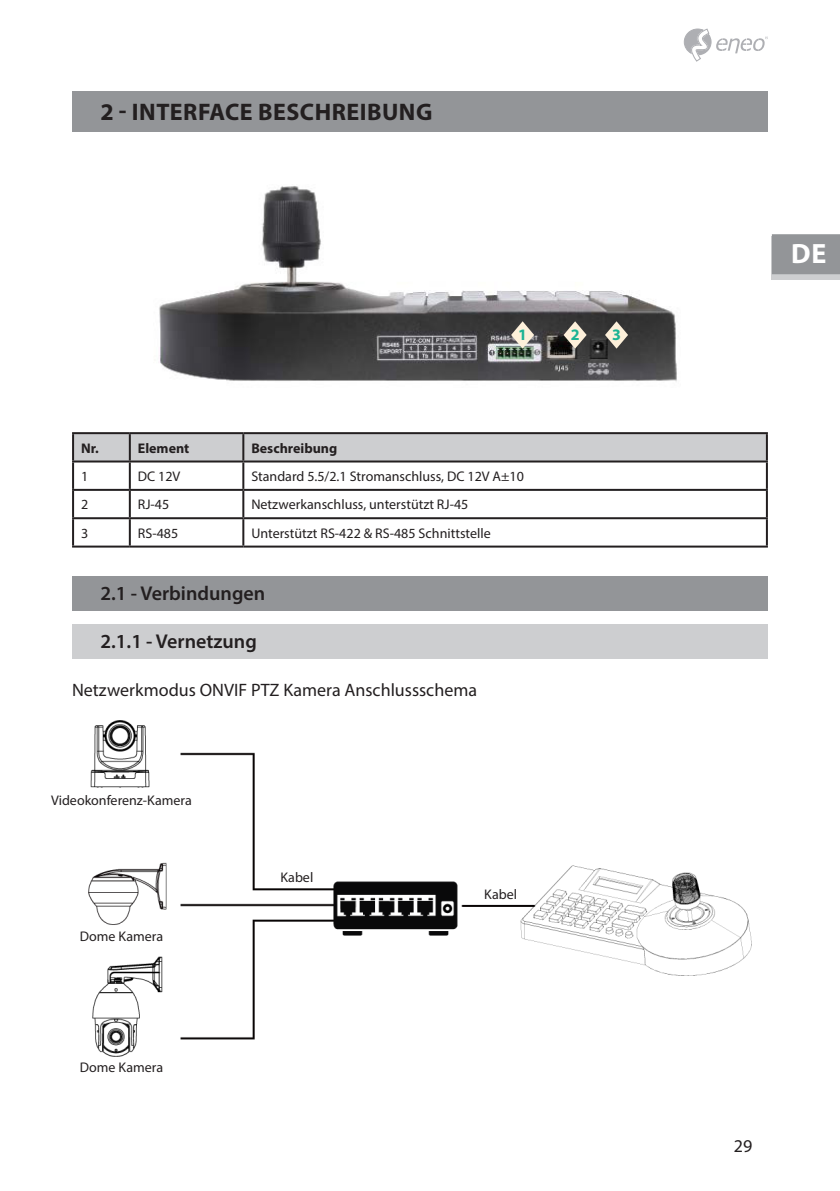
<style>
.page{position:relative;width:840px;height:1191px;background:#fff}
.page>*{position:absolute;margin:0;border:0;box-sizing:border-box;transform-origin:0 0}
.t1{font:700 28px "Myriad Pro";color:#fff}
.Überschrift_1{font:700 24px "Myriad Pro";letter-spacing:.02em;color:#231f20}
.Überschrift_2{font:600 20px "Myriad Pro";color:#231f20}
.Überschrift_3{font:600 20px "Myriad Pro";color:#231f20}
.Fließtext{font:18px "Myriad Pro";color:#231f20}
.Bildnummerierung{font:700 16px "Myriad Pro";color:#1bb394}
.Tabelle{font:14px "Myriad Pro";color:#231f20}
.Fließtext-2{font:14px "Myriad Pro";color:#231f20}
.Tabelle-2{font:700 14px "Myriad Pro";color:#231f20}
</style>
<div class="page">
<div style="left:771px;top:236px;width:68px;height:43px;background:linear-gradient(to right,#c6c7c9,#c5c7c9)"></div>
<div style="left:771px;top:234px;width:68px;height:40px;background:#939598"></div>
<svg style="left:683px;top:28px;width:84px;height:34px"></svg>
<div style="left:72px;top:91px;width:695px;height:41px;background:#939598"></div>
<div style="left:72px;top:576px;width:695px;height:35px;background:#939598"></div>
<div style="left:72px;top:624px;width:695px;height:35px;background:#cdced0"></div>
<img style="left:159px;top:186px;width:518px;height:196px">
<img style="left:89px;top:720px;width:661px;height:336px">
<div style="left:74px;top:434px;width:691px;height:26px;background:#cdced0"></div>
<hr style="left:72px;top:432px;width:58px;height:2px;background:#231f20">
<hr style="left:72px;top:434px;width:2px;height:26px;background:#231f20">
<hr style="left:130px;top:432px;width:113px;height:2px;background:#231f20">
<hr style="left:129px;top:434px;width:2px;height:26px;background:#231f20">
<hr style="left:243px;top:432px;width:524px;height:2px;background:#231f20">
<hr style="left:242px;top:434px;width:2px;height:26px;background:#231f20">
<hr style="left:765px;top:434px;width:2px;height:26px;background:#231f20">
<hr style="left:72px;top:460px;width:58px;height:2px;background:#231f20">
<hr style="left:72px;top:462px;width:2px;height:27px;background:#231f20">
<hr style="left:130px;top:460px;width:113px;height:2px;background:#231f20">
<hr style="left:129px;top:462px;width:2px;height:27px;background:#231f20">
<hr style="left:243px;top:460px;width:524px;height:2px;background:#231f20">
<hr style="left:242px;top:462px;width:2px;height:27px;background:#231f20">
<hr style="left:765px;top:462px;width:2px;height:27px;background:#231f20">
<hr style="left:72px;top:489px;width:58px;height:2px;background:#231f20">
<hr style="left:72px;top:491px;width:2px;height:26px;background:#231f20">
<hr style="left:130px;top:489px;width:113px;height:2px;background:#231f20">
<hr style="left:129px;top:491px;width:2px;height:26px;background:#231f20">
<hr style="left:243px;top:489px;width:524px;height:2px;background:#231f20">
<hr style="left:242px;top:491px;width:2px;height:26px;background:#231f20">
<hr style="left:765px;top:491px;width:2px;height:26px;background:#231f20">
<hr style="left:72px;top:517px;width:58px;height:2px;background:#231f20">
<hr style="left:72px;top:519px;width:2px;height:26px;background:#231f20">
<hr style="left:130px;top:517px;width:113px;height:2px;background:#231f20">
<hr style="left:129px;top:519px;width:2px;height:26px;background:#231f20">
<hr style="left:243px;top:517px;width:524px;height:2px;background:#231f20">
<hr style="left:242px;top:519px;width:2px;height:26px;background:#231f20">
<hr style="left:765px;top:519px;width:2px;height:26px;background:#231f20">
<hr style="left:72px;top:545px;width:58px;height:2px;background:#231f20">
<hr style="left:130px;top:545px;width:113px;height:2px;background:#231f20">
<hr style="left:243px;top:545px;width:524px;height:2px;background:#231f20">
<svg style="left:511px;top:321px;width:23px;height:28px"></svg>
<svg style="left:563px;top:321px;width:23px;height:28px"></svg>
<svg style="left:604px;top:321px;width:23px;height:28px"></svg>
<h1 class="Überschrift_1" style="left:100px;top:96px;width:333px">2 - INTERFACE BESCHREIBUNG</h1>
<p class="Bildnummerierung" style="left:518px;top:324px;width:10px">1</p>
<p class="Bildnummerierung" style="left:570px;top:324px;width:10px">2</p>
<p class="Bildnummerierung" style="left:611px;top:324px;width:10px">3</p>
<p class="Tabelle-2" style="left:81px;top:439px;width:18px">Nr.</p>
<p class="Tabelle-2" style="left:138px;top:439px;width:53px">Element</p>
<p class="Tabelle-2" style="left:251px;top:439px;width:87px">Beschreibung</p>
<p class="Tabelle" style="left:81px;top:467px;width:9px">1</p>
<p class="Tabelle" style="left:138px;top:467px;width:44px">DC 12V</p>
<p class="Tabelle" style="left:251px;top:467px;width:274px">Standard 5.5/2.1 Stromanschluss, DC 12V A±10</p>
<p class="Tabelle" style="left:81px;top:496px;width:9px">2</p>
<p class="Tabelle" style="left:138px;top:496px;width:33px">RJ-45</p>
<p class="Tabelle" style="left:251px;top:496px;width:218px">Netzwerkanschluss, unterstützt RJ-45</p>
<p class="Tabelle" style="left:81px;top:524px;width:9px">3</p>
<p class="Tabelle" style="left:138px;top:524px;width:42px">RS-485</p>
<p class="Tabelle" style="left:251px;top:524px;width:241px">Unterstützt RS-422 &amp; RS-485 Schnittstelle</p>
<h2 class="Überschrift_2" style="left:100px;top:581px;width:166px">2.1 - Verbindungen</h2>
<h2 class="Überschrift_3" style="left:100px;top:629px;width:158px">2.1.1 - Vernetzung</h2>
<p class="Fließtext" style="left:72px;top:679px;width:406px">Netzwerkmodus ONVIF PTZ Kamera Anschlussschema</p>
<p class="Fließtext-2" style="left:51px;top:791px;width:142px">Videokonferenz-Kamera</p>
<p class="Fließtext-2" style="left:80px;top:928px;width:85px">Dome Kamera</p>
<p class="Fließtext-2" style="left:80px;top:1058px;width:85px">Dome Kamera</p>
<p class="Fließtext-2" style="left:280px;top:869px;width:34px">Kabel</p>
<p class="Fließtext-2" style="left:484px;top:885px;width:34px">Kabel</p>
<h1 class="t1" style="left:790px;top:235px;width:36px">DE</h1>
<p class="Fließtext" style="left:733px;top:1135px;width:20px">29</p>
</div>
